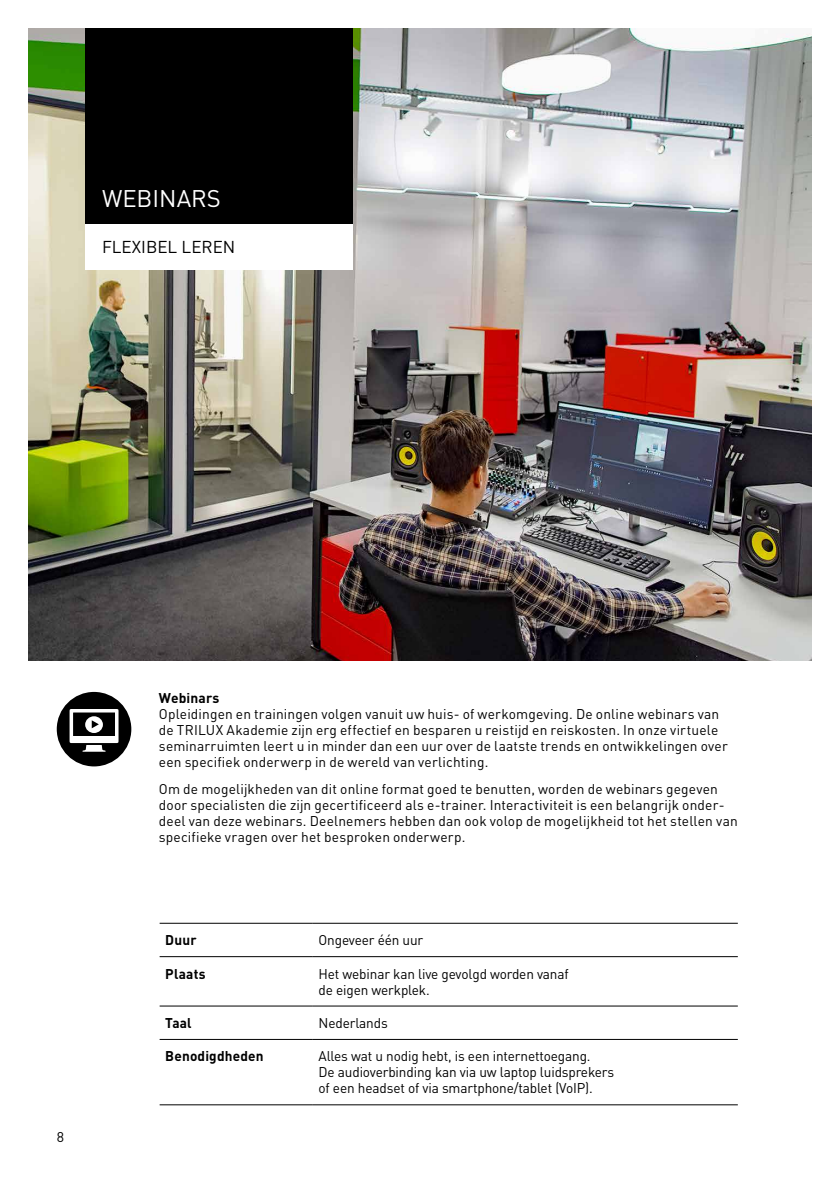
<style>
.page{position:relative;width:840px;height:1191px;background:#fff}
.page>*{position:absolute;margin:0;border:0;box-sizing:border-box;transform-origin:0 0}
.t1{font:23.8px "Trilux DIN";color:#fff}
.t2{font:17px "Trilux DIN";color:#000}
.t3{font:14px/16px "Trilux DIN";letter-spacing:.01em;color:#000}
.t4{font:14px/16px "Trilux DIN";letter-spacing:-.01em;color:#000}
.t5{font:700 14px "Trilux DIN";letter-spacing:.015em;color:#000}
</style>
<div class="page">
<img style="left:28px;top:28px;width:783px;height:633px">
<div style="left:85px;top:224px;width:267px;height:45px;background:#fff"></div>
<div style="left:85px;top:28px;width:267px;height:196px;background:#000"></div>
<svg style="left:159px;top:957px;width:578px;height:82px"></svg>
<hr style="left:159px;top:923px;width:154px;height:1px;background:#000">
<hr style="left:313px;top:923px;width:424px;height:1px;background:#000">
<hr style="left:159px;top:956px;width:154px;height:1px;background:#000">
<hr style="left:313px;top:956px;width:424px;height:1px;background:#000">
<hr style="left:159px;top:1005px;width:154px;height:1px;background:#000">
<hr style="left:313px;top:1005px;width:424px;height:1px;background:#000">
<hr style="left:159px;top:1039px;width:154px;height:1px;background:#000">
<hr style="left:313px;top:1039px;width:424px;height:1px;background:#000">
<hr style="left:159px;top:1104px;width:154px;height:1px;background:#000">
<hr style="left:313px;top:1104px;width:424px;height:1px;background:#000">
<svg style="left:57px;top:692px;width:74px;height:74px"></svg>
<h1 class="t1" style="left:102px;top:183px;width:120px">WEBINARS</h1>
<p class="t2" style="left:102px;top:236px;width:135px">FLEXIBEL LEREN</p>
<p class="t3" style="left:57px;top:1129px;width:9px">8</p>
<p class="t5" style="left:159px;top:688px;width:62px">Webinars</p>
<p class="t3" style="left:159px;top:705px;width:570px">Opleidingen en trainingen volgen vanuit uw huis- of werkomgeving. De online webinars van de TRILUX Akademie zijn erg effectief en besparen u reistijd en reiskosten. In onze virtuele seminarruimten leert u in minder dan een uur over de laatste trends en ontwikkelingen over een specifiek onderwerp in de wereld van verlichting.</p>
<p class="t3" style="left:159px;top:781px;width:580px">Om de mogelijkheden van dit online format goed te benutten, worden de webinars gegeven door specialisten die zijn gecertificeerd als e-trainer. Interactiviteit is een belangrijk onder&shy;deel van deze webinars. Deelnemers hebben dan ook volop de mogelijkheid tot het stellen van specifieke vragen over het besproken onderwerp.</p>
<p class="t5" style="left:165px;top:931px;width:33px">Duur</p>
<p class="t4" style="left:318px;top:932px;width:106px">Ongeveer één uur</p>
<p class="t5" style="left:165px;top:964px;width:42px">Plaats</p>
<p class="t4" style="left:318px;top:965px;width:251px">Het webinar kan live gevolgd worden vanaf de eigen werkplek.</p>
<p class="t5" style="left:165px;top:1013px;width:28px">Taal</p>
<p class="t4" style="left:318px;top:1015px;width:71px">Nederlands</p>
<p class="t5" style="left:165px;top:1047px;width:100px">Benodigdheden</p>
<p class="t4" style="left:318px;top:1048px;width:297px">Alles wat u nodig hebt, is een internettoegang.<br>De audioverbinding kan via uw laptop luidsprekers of een headset of via smartphone/tablet (VoIP).</p>
</div>
